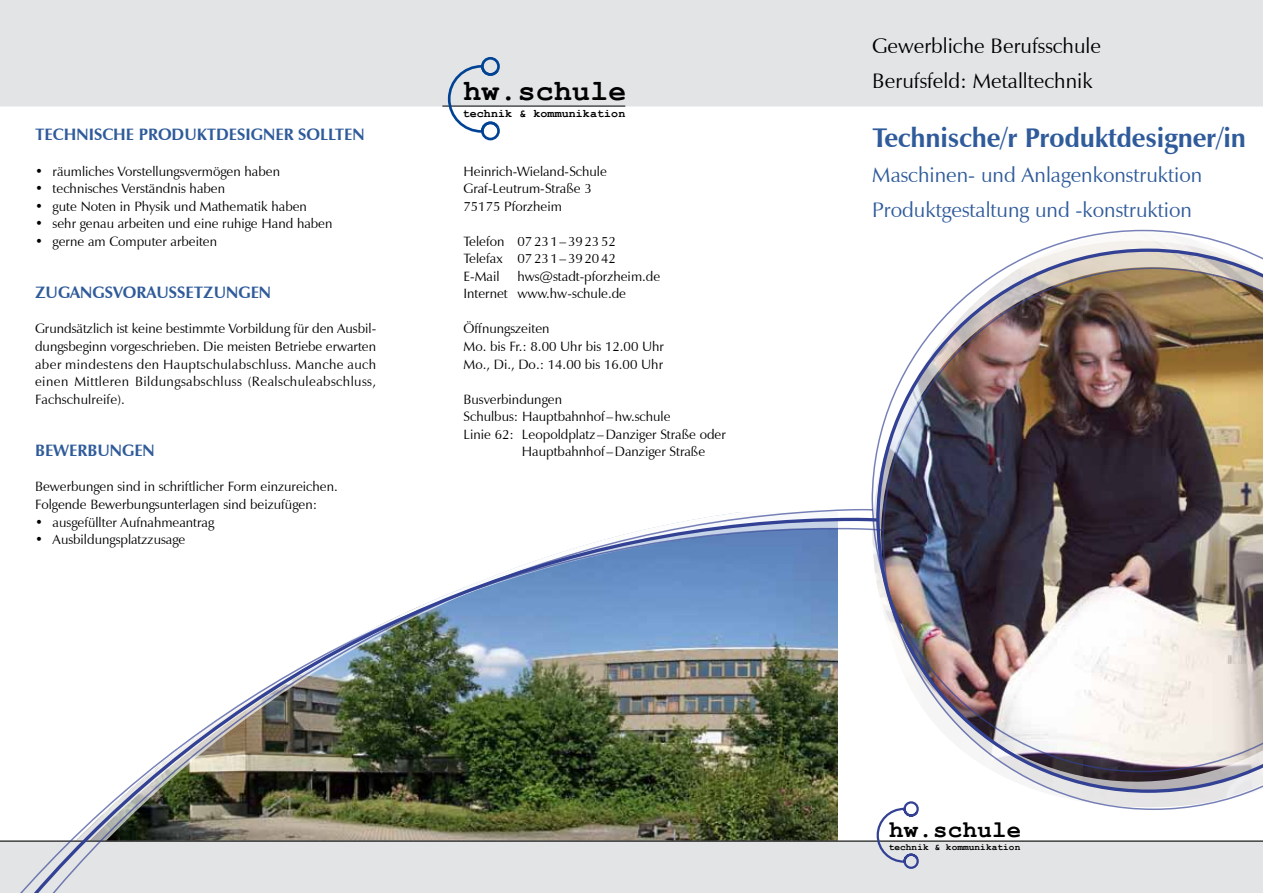
<style>
.page{position:relative;width:1263px;height:893px;background:#fff}
.page>*{position:absolute;margin:0;border:0;box-sizing:border-box;transform-origin:0 0}
.t1{font:700 29.7px "Courier New";letter-spacing:.01em;color:#000}
.t2{font:700 27px "Zapf Humanist 601 BT";letter-spacing:-.01em;color:#2f5b9b}
.t3{font:700 24px "Courier New";letter-spacing:.01em;color:#000}
.t4{font:21px/35.1px "Zapf Humanist 601 BT";color:#2f5b9b}
.t5{font:21px/35.1px "Zapf Humanist 601 BT";color:#000}
.t6{font:700 16.5px "Zapf Humanist 601 BT";color:#2f5b9b}
.t7{font:13.5px/17.5px "Zapf Humanist 601 BT";color:#000}
.t8{font:700 11.55px "Courier New";letter-spacing:.01em;color:#000}
.t9{font:700 9.45px "Courier New";letter-spacing:.01em;color:#000}
</style>
<div class="page">
<div style="left:0;top:0;width:1263px;height:106px;background:#e3e4e6"></div>
<img style="left:0;top:528px;width:1263px;height:365px">
<svg style="left:882px;top:772px;width:381px;height:38px"></svg>
<img style="left:871px;top:230px;width:392px;height:542px">
<hr style="left:442px;top:106px;width:183px;height:1px;background:#000">
<svg style="left:446px;top:56px;width:55px;height:85px"></svg>
<p class="t6" style="left:35px;top:125px;width:331px">TECHNISCHE PRODUKTDESIGNER SOLLTEN</p>
<p class="t7" style="left:35px;top:162px;width:246px">• räumliches Vorstellungsvermögen haben</p>
<p class="t7" style="left:35px;top:180px;width:192px">• technisches Verständnis haben</p>
<p class="t7" style="left:35px;top:197px;width:273px">• gute Noten in Physik und Mathematik haben</p>
<p class="t7" style="left:35px;top:215px;width:299px">• sehr genau arbeiten und eine ruhige Hand haben</p>
<p class="t7" style="left:35px;top:232px;width:184px">• gerne am Computer arbeiten</p>
<p class="t6" style="left:35px;top:282px;width:238px">ZUGANGSVORAUSSETZUNGEN</p>
<p class="t7" style="left:35px;top:320px;width:343px;text-align:justify">Grundsätzlich ist keine bestimmte Vorbildung für den Ausbil&shy;dungsbeginn vorgeschrieben. Die meisten Betriebe erwarten aber mindestens den Hauptschulabschluss. Manche auch einen Mittleren Bildungsabschluss (Realschuleabschluss, Fachschulreife).</p>
<p class="t6" style="left:35px;top:440px;width:121px">BEWERBUNGEN</p>
<p class="t7" style="left:35px;top:478px;width:304px">Bewerbungen sind in schriftlicher Form einzureichen.<br>Folgende Bewerbungsunterlagen sind beizufügen:</p>
<p class="t7" style="left:35px;top:513px;width:181px">• ausgefüllter Aufnahmeantrag</p>
<p class="t7" style="left:35px;top:531px;width:152px">• Ausbildungsplatzzusage</p>
<h1 class="t1" style="left:463px;top:73px;width:165px">hw.schule</h1>
<p class="t8" style="left:463px;top:106px;width:164px">technik &amp; kommunikation</p>
<p class="t7" style="left:463px;top:162px;width:145px">Heinrich-Wieland-Schule<br>Graf-Leutrum-Straße 3<br>75175 Pforzheim</p>
<p class="t7" style="left:463px;top:232px;width:154px;text-align:justify">Telefon 07231–392352<br>Telefax 07231–392042<br>E-Mail</p>
<p class="t7" style="left:463px;top:267px;width:198px;text-indent:54px">hws@stadt-pforzheim.de<br>Internet www.hw-schule.de</p>
<p class="t7" style="left:463px;top:320px;width:202px">Öffnungszeiten<br>Mo. bis Fr.: 8.00 Uhr bis 12.00 Uhr<br>Mo., Di., Do.: 14.00 bis 16.00 Uhr</p>
<p class="t7" style="left:463px;top:390px;width:100px">Busverbindungen</p>
<p class="t7" style="left:463px;top:408px;width:209px">Schulbus: Hauptbahnhof–hw.schule</p>
<p class="t7" style="left:463px;top:425px;width:264px">Linie 62: Leopoldplatz –Danziger Straße oder</p>
<p class="t7" style="left:522px;top:443px;width:185px">Hauptbahnhof–Danziger Straße</p>
<h3 class="t5" style="left:872px;top:28px;width:230px">Gewerbliche Berufsschule<br>Berufsfeld: Metalltechnik</h3>
<h2 class="t2" style="left:872px;top:121px;width:375px">TECHNISCHE/R PRODUKTDESIGNER/IN</h2>
<h3 class="t4" style="left:872px;top:157px;width:332px">Maschinen- und Anlagenkonstruktion<br>Produktgestaltung und -konstruktion</h3>
<h3 class="t3" style="left:889px;top:814px;width:133px">hw.schule</h3>
<p class="t9" style="left:889px;top:841px;width:133px">technik &amp; kommunikation</p>
</div>
